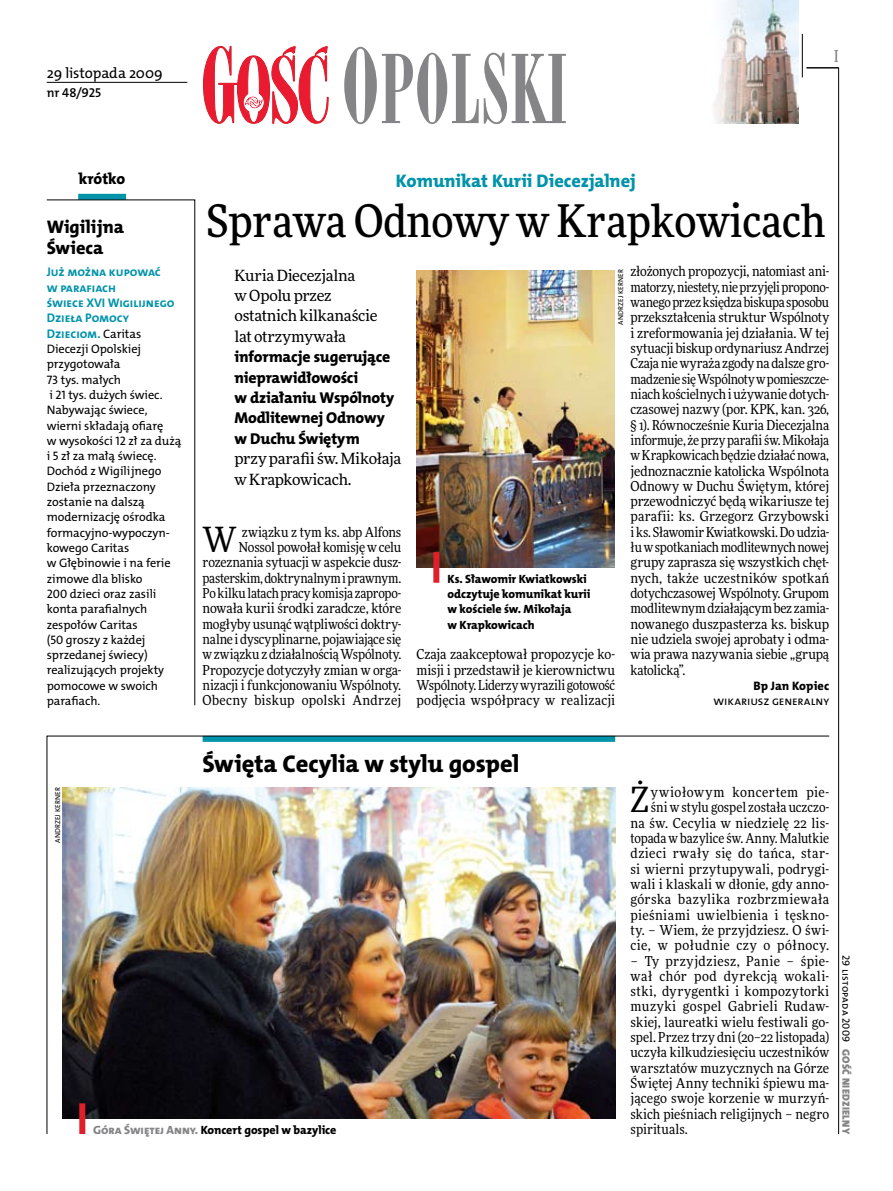
<style>
.page{position:relative;width:893px;height:1191px;background:#fff}
.page>*{position:absolute;margin:0;border:0;box-sizing:border-box;transform-origin:0 0}
.t1{font:500 45px "Freeday Narrow";color:#000}
.t2{font:34.8px "Freeday Narrow News";color:#000}
.t3{font:24.45px "The Mix HP8 Ex Bld";letter-spacing:-.005em;color:#000}
.t4{font:18.3px "The Mix HP8 Ex Bld";letter-spacing:-.01em;color:#0093aa}
.t5{font:18.3px "The Mix HP8 Ex Bld";letter-spacing:.01em;color:#000}
.t6{font:500 16.5px "Freeday Narrow";color:#858486;scale:.9 1}
.t7{font:15.75px/20.4px "The Mix HP8 Ex Bld";letter-spacing:-.01em;color:#000}
.t8{font:15.45px/20.4px "Freeday News";letter-spacing:-.015em;color:#000}
.t9{font:14.85px "The Mix HP5 Plain";color:#000}
.t10{font:13.65px/15.3px "Freeday Narrow News";color:#000;text-align:justify}
.t11{font:13.65px/15.3px "Freeday Narrow News";letter-spacing:.025em;color:#000;text-align:right}
.t12{font:12.9px "The Mix HP6 Se Bld";letter-spacing:-.005em;color:#000}
.t13{font:12.6px/15.3px "The Mix HP7 Bld";letter-spacing:-.005em;color:#0093aa}
.t14{font:12.3px/15.3px "The Mix HP5 Plain";letter-spacing:-.005em;color:#000}
.t15{font:12.3px "The Mix HP8 Ex Bld";letter-spacing:.005em;color:#000}
.t16{font:12px/15.3px "The Mix HP8 Ex Bld";letter-spacing:-.005em;color:#000}
.t17{font:10.5px "The Mix HP5 Plain";letter-spacing:.015em;color:#000}
.t18{font:10.5px "The Mix HP9 Blk";letter-spacing:.025em;color:#858486}
.t19{font:7.2px "The Mix HP5 Plain";letter-spacing:.015em;color:#000}
.s1{font-family:"The Mix HP5 Plain";font-size:12.3px;color:#000}
.s2{color:#858486}
</style>
<div class="page">
<hr style="left:838px;top:68px;width:1px;height:1066px;background:#000">
<hr style="left:802px;top:34px;width:1px;height:43px;background:#000">
<svg style="left:203px;top:46px;width:126px;height:78px"></svg>
<svg style="left:344px;top:47px;width:222px;height:77px"></svg>
<svg style="left:47px;top:735px;width:783px;height:399px"></svg>
<hr style="left:47px;top:82px;width:140px;height:1px;background:#000">
<hr style="left:806px;top:68px;width:33px;height:1px;background:#000">
<img style="left:714px;top:0;width:84px;height:124px">
<img style="left:62px;top:787px;width:553px;height:331px">
<div style="left:79px;top:1103px;width:6px;height:31px;background:#df1f2a"></div>
<img style="left:416px;top:270px;width:198px;height:297px">
<div style="left:433px;top:552px;width:6px;height:31px;background:#df1f2a"></div>
<div style="left:78px;top:194px;width:48px;height:6px;background:#0093aa"></div>
<svg style="left:46px;top:199px;width:149px;height:506px"></svg>
<p class="t9" style="left:47px;top:63px;width:117px">29 listopada 2009</p>
<p class="t12" style="left:47px;top:85px;width:56px">nr 48/925</p>
<p class="t6" style="left:834px;top:46px;width:6px">I</p>
<p class="t7" style="left:79px;top:168px;width:48px">krótko</p>
<h3 class="t5" style="left:47px;top:215px;width:79px">Wigilijna</h3>
<h3 class="t5" style="left:47px;top:236px;width:58px">Świeca</h3>
<p class="t13" style="left:47px;top:265px;width:129px">Już można kupować w parafiach<br>świece XVI Wigilijnego<br>Dzieła Pomocy<br>Dzieciom. <span class="s1">Caritas</span></p>
<p class="t14" style="left:47px;top:341px;width:136px">Diecezji Opolskiej przygotowała<br>73 tys. małych<br>i 21 tys. dużych świec.<br>N abywając świece, wierni składają ofiarę<br>w wysokości 12 zł za dużą i 5 zł za małą świecę.<br>Dochód z Wigilijnego<br>Dzieła przeznaczony zostanie na dalszą modernizację ośrodka formacyjno-wypoczyn&shy;kowego Caritas<br>w Głębinowie i na ferie zimowe dla blisko<br>200 dzieci oraz zasili konta parafialnych zespołów Caritas<br>(50 groszy z każdej sprzedanej świecy) realizujących projekty pomocowe w swoich parafiach.</p>
<h3 class="t4" style="left:396px;top:169px;width:242px">Komunikat Kurii Diecezjalnej</h3>
<h1 class="t1" style="left:207px;top:193px;width:620px">Sprawa Odnowy w Krapkowicach</h1>
<p class="t8" style="left:234px;top:264px;width:144px">Kuria Diecezjalna<br>w Opolu przez ostatnich kilkanaście lat otrzymywała</p>
<p class="t7" style="left:234px;top:347px;width:161px">informacje sugerujące nieprawidłowości<br>w działaniu Wspólnoty<br>Modlitewnej Odnowy w Duchu Świętym</p>
<p class="t8" style="left:234px;top:448px;width:168px">przy parafii św. Mikołaja w Krapkowicach.</p>
<h2 class="t2" style="left:203px;top:518px;width:36px">W</h2>
<p class="t10" style="left:203px;top:524px;width:200px;text-align:right">związku z tym ks. abp Alfons Nossol powołał komisję w celu rozeznania sytuacji w aspekcie dusz&shy;pasterskim, doktrynalnym iprawnym.<br>Pokilku latach pracy komisja zapropo&shy;nowała kurii środki zaradcze, które mogłyby usunąć wątpliwości doktry&shy;nalne i dyscyplinarne, pojawiające się wzwiązku z działalnością Wspólnoty.<br>Propozycje dotyczyły zmian w orga&shy;nizacji i funkcjonowaniu Wspólnoty.<br>Obecny biskup opolski Andrzej</p>
<p class="t10" style="left:630px;top:264px;width:200px">złożonych propozycji, natomiast ani&shy;matorzy, niestety, nieprzyjęli propono&shy;wanego przez księdza biskupa sposobu przekształcenia struktur Wspólnoty i zreformowania jej działania. W tej sytuacji biskup ordynariusz Andrzej Czaja niewyraża zgody na dalsze gro&shy;madzeniesię Wspólnoty wpomieszcze&shy;niach kościelnych iużywanie dotych&shy;czasowej nazwy (por. KPK, kan. 326, § 1). Równocześnie Kuria Diecezjalna informuje, żeprzy parafii św. Mikołaja wKrapkowicach będzie działać nowa, jednoznacznie katolicka Wspólnota Odnowy w Duchu Świętym, której przewodniczyć będą wikariusze tej parafii: ks. Grzegorz Grzybowski iks. Sławomir Kwiatkowski. Doudzia&shy;łu wspotkaniach modlitewnych nowej grupy zaprasza się wszystkich chęt&shy;nych, także uczestników spotkań dotychczasowej Wspólnoty. Grupom modlitewnym działającym bez zamia&shy;nowanego duszpasterza ks. biskup nie udziela swojej aprobaty i odma&shy;wia prawa nazywania siebie „grupą katolicką”.</p>
<p class="t15" style="left:754px;top:678px;width:77px">Bp Jan Kopiec</p>
<p class="t14" style="left:713px;top:693px;width:117px">wikariusz generalny</p>
<p class="t19" style="left:616px;top:325px;width:57px;rotate:-90deg">Andrzej Kerner</p>
<p class="t16" style="left:448px;top:571px;width:144px">Ks. Sławomir Kwiatkowski odczytuje komunikat kurii w kościele św. Mikołaja<br>w Krapkowicach</p>
<p class="t10" style="left:417px;top:646px;width:200px">Czaja zaakceptował propozycje ko&shy;misji i przedstawił je kierownictwu Wspólnoty. Liderzy wyrazili gotowość podjęcia współpracy w realizacji</p>
<h3 class="t3" style="left:203px;top:747px;width:319px">Święta Cecylia w stylu gospel</h3>
<p class="t19" style="left:53px;top:843px;width:57px;rotate:-90deg">Andrzej Kerner</p>
<p class="t16" style="left:93px;top:1122px;width:245px"><span class="s2">Góra Świętej Anny.</span> Koncert gospel w bazylice</p>
<h2 class="t2" style="left:630px;top:778px;width:20px">Ż</h2>
<p class="t11" style="left:630px;top:784px;width:200px">ywiołowym koncertem pie-<br>śni w stylu gospel została uczczo-<br>na św. Cecylia w niedzielę 22 lis&shy;topada w bazylice św. Anny. Malutkie dzieci rwały się do tańca, star&shy;si wierni przytupywali, podrygi&shy;wali i klaskali w dłonie, gdy anno&shy;górska bazylika rozbrzmiewała pieśniami uwielbienia i tęskno&shy;ty. – Wiem, że przyjdziesz. O świ&shy;cie, w południe czy o północy.</p>
<p class="t10" style="left:630px;top:953px;width:200px">– Ty przyjdziesz, Panie – śpie&shy;wał chór pod dyrekcją wokali&shy;stki, dyrygentki i kompozytorki muzyki gospel Gabrieli Rudaw&shy;skiej, laureatki wielu festiwali go&shy;spel. Przez trzy dni (20–22 listopada) uczyła kilkudziesięciu uczestników warsztatów muzycznych na Górze Świętej Anny techniki śpiewu ma&shy;jącego swoje korzenie w murzyń&shy;skich pieśniach religijnych – negro spirituals.</p>
<p class="t17" style="left:853px;top:955px;width:89px;rotate:90deg">29 listopada 2009</p>
<p class="t18" style="left:853px;top:1049px;width:86px;rotate:90deg">Gość Niedzielny</p>
</div>
